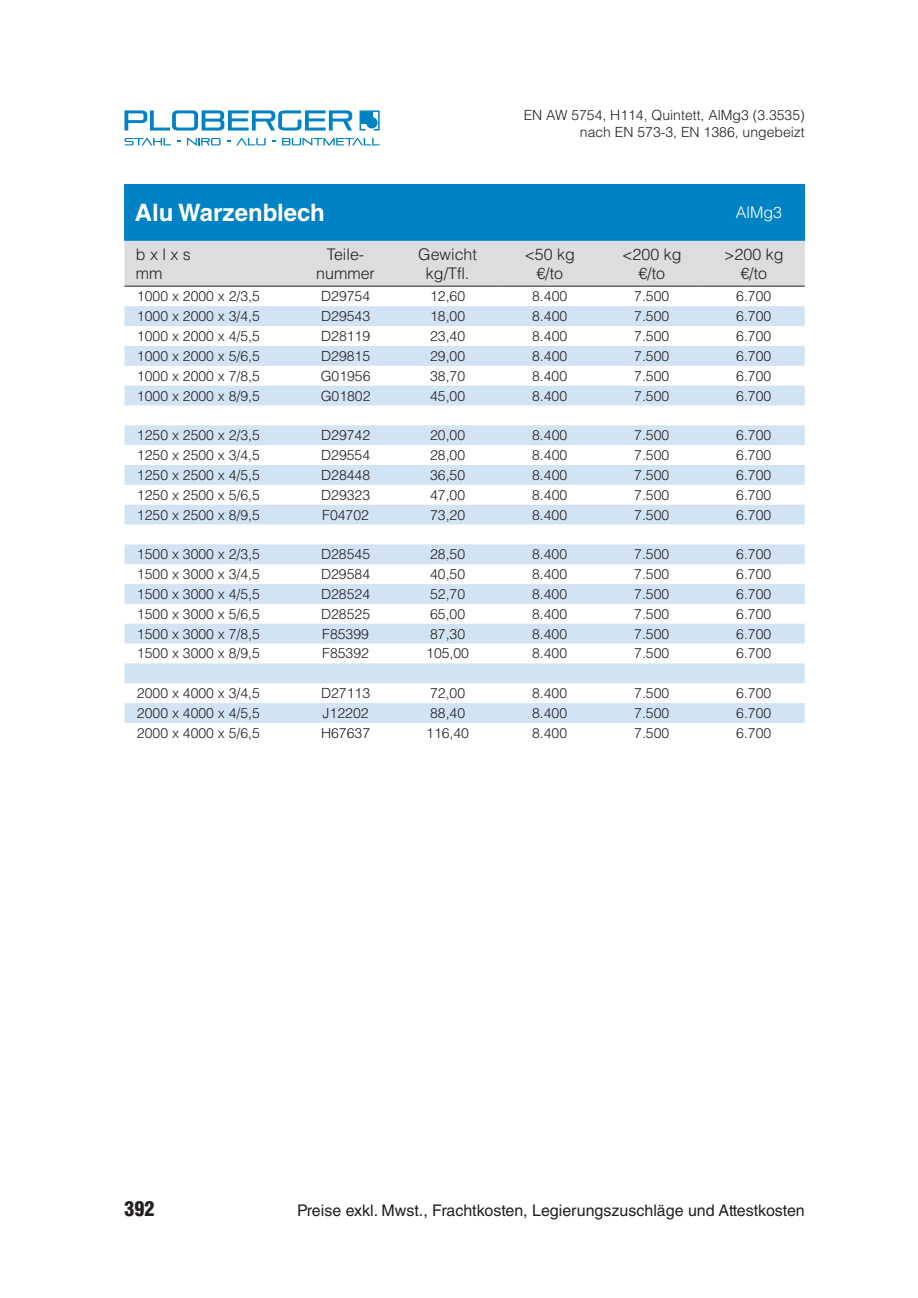
<style>
.page{position:relative;width:918px;height:1298px;background:#fff}
.page>*{position:absolute;margin:0;border:0;box-sizing:border-box;transform-origin:0 0}
.t1{font:700 24px "Helvetica LT Pro";color:#fff}
.t2{font:900 condensed 20px "Helvetica LT Std";color:#231f20}
.t3{font:16px "Helvetica LT Std";color:#231f20}
.t4{font:300 16px/19.2px "Helvetica LT Pro";color:#231f20;text-align:center}
.t5{font:300 16px "Helvetica LT Pro";color:#fff}
.t6{font:300 14px/16.8px "Helvetica LT Pro";color:#231f20;text-align:right}
</style>
<div class="page">
<svg style="left:125px;top:110px;width:227px;height:21px"></svg>
<svg style="left:360px;top:110px;width:20px;height:21px"></svg>
<div style="left:362px;top:112px;width:11px;height:12px;background:#0082c5"></div>
<div style="left:366px;top:117px;width:12px;height:11px;background:#0082c5;border-radius:50%"></div>
<svg style="left:125px;top:138px;width:46px;height:7px"></svg>
<svg style="left:187px;top:138px;width:34px;height:7px"></svg>
<svg style="left:227px;top:138px;width:39px;height:7px"></svg>
<svg style="left:282px;top:138px;width:98px;height:7px"></svg>
<div style="left:125px;top:184px;width:680px;height:57px;background:#0082c5"></div>
<div style="left:125px;top:241px;width:680px;height:45px;background:#dcdddf"></div>
<svg style="left:125px;top:306px;width:680px;height:417px;fill:#d4e5f4"></svg>
<hr style="left:125px;top:286px;width:374px;height:1px;background:#231f20">
<hr style="left:499px;top:286px;width:204px;height:1px;background:#231f20">
<hr style="left:703px;top:286px;width:102px;height:1px;background:#231f20">
<p class="t6" style="left:524px;top:108px;width:283px">EN AW 5754, H114, Quintett, AlMg3 (3.3535) nach EN 573-3, EN 1386, ungebeizt</p>
<h1 class="t1" style="left:135px;top:204px;width:192px">Alu Warzenblech</h1>
<p class="t5" style="left:736px;top:206px;width:48px">AlMg3</p>
<p class="t4" style="left:136px;top:245px;width:57px;text-align:left">b x l x s mm</p>
<p class="t4" style="left:316px;top:245px;width:60px">Teile&shy;nummer</p>
<p class="t4" style="left:418px;top:245px;width:60px">Gewicht kg/Tfl.</p>
<p class="t4" style="left:524px;top:245px;width:52px">&lt;50 kg €/to</p>
<p class="t4" style="left:622px;top:245px;width:61px">&lt;200 kg €/to</p>
<p class="t4" style="left:724px;top:245px;width:61px">&gt;200 kg €/to</p>
<p class="t6" style="left:137px;top:289px;width:124px">1000 x 2000 x 2/3,5</p>
<p class="t6" style="left:321px;top:289px;width:51px">D29754</p>
<p class="t6" style="left:430px;top:289px;width:37px">12,60</p>
<p class="t6" style="left:532px;top:289px;width:37px">8.400</p>
<p class="t6" style="left:634px;top:289px;width:37px">7.500</p>
<p class="t6" style="left:736px;top:289px;width:37px">6.700</p>
<p class="t6" style="left:137px;top:309px;width:124px">1000 x 2000 x 3/4,5</p>
<p class="t6" style="left:321px;top:309px;width:51px">D29543</p>
<p class="t6" style="left:430px;top:309px;width:37px">18,00</p>
<p class="t6" style="left:532px;top:309px;width:37px">8.400</p>
<p class="t6" style="left:634px;top:309px;width:37px">7.500</p>
<p class="t6" style="left:736px;top:309px;width:37px">6.700</p>
<p class="t6" style="left:137px;top:328px;width:124px">1000 x 2000 x 4/5,5</p>
<p class="t6" style="left:321px;top:328px;width:51px">D28119</p>
<p class="t6" style="left:430px;top:328px;width:37px">23,40</p>
<p class="t6" style="left:532px;top:328px;width:37px">8.400</p>
<p class="t6" style="left:634px;top:328px;width:37px">7.500</p>
<p class="t6" style="left:736px;top:328px;width:37px">6.700</p>
<p class="t6" style="left:137px;top:348px;width:124px">1000 x 2000 x 5/6,5</p>
<p class="t6" style="left:321px;top:348px;width:51px">D29815</p>
<p class="t6" style="left:430px;top:348px;width:37px">29,00</p>
<p class="t6" style="left:532px;top:348px;width:37px">8.400</p>
<p class="t6" style="left:634px;top:348px;width:37px">7.500</p>
<p class="t6" style="left:736px;top:348px;width:37px">6.700</p>
<p class="t6" style="left:137px;top:368px;width:124px">1000 x 2000 x 7/8,5</p>
<p class="t6" style="left:321px;top:368px;width:51px">G01956</p>
<p class="t6" style="left:430px;top:368px;width:37px">38,70</p>
<p class="t6" style="left:532px;top:368px;width:37px">8.400</p>
<p class="t6" style="left:634px;top:368px;width:37px">7.500</p>
<p class="t6" style="left:736px;top:368px;width:37px">6.700</p>
<p class="t6" style="left:137px;top:388px;width:124px">1000 x 2000 x 8/9,5</p>
<p class="t6" style="left:321px;top:388px;width:51px">G01802</p>
<p class="t6" style="left:430px;top:388px;width:37px">45,00</p>
<p class="t6" style="left:532px;top:388px;width:37px">8.400</p>
<p class="t6" style="left:634px;top:388px;width:37px">7.500</p>
<p class="t6" style="left:736px;top:388px;width:37px">6.700</p>
<p class="t6" style="left:137px;top:428px;width:124px">1250 x 2500 x 2/3,5</p>
<p class="t6" style="left:321px;top:428px;width:51px">D29742</p>
<p class="t6" style="left:430px;top:428px;width:37px">20,00</p>
<p class="t6" style="left:532px;top:428px;width:37px">8.400</p>
<p class="t6" style="left:634px;top:428px;width:37px">7.500</p>
<p class="t6" style="left:736px;top:428px;width:37px">6.700</p>
<p class="t6" style="left:137px;top:448px;width:124px">1250 x 2500 x 3/4,5</p>
<p class="t6" style="left:321px;top:448px;width:51px">D29554</p>
<p class="t6" style="left:430px;top:448px;width:37px">28,00</p>
<p class="t6" style="left:532px;top:448px;width:37px">8.400</p>
<p class="t6" style="left:634px;top:448px;width:37px">7.500</p>
<p class="t6" style="left:736px;top:448px;width:37px">6.700</p>
<p class="t6" style="left:137px;top:467px;width:124px">1250 x 2500 x 4/5,5</p>
<p class="t6" style="left:321px;top:467px;width:51px">D28448</p>
<p class="t6" style="left:430px;top:467px;width:37px">36,50</p>
<p class="t6" style="left:532px;top:467px;width:37px">8.400</p>
<p class="t6" style="left:634px;top:467px;width:37px">7.500</p>
<p class="t6" style="left:736px;top:467px;width:37px">6.700</p>
<p class="t6" style="left:137px;top:487px;width:124px">1250 x 2500 x 5/6,5</p>
<p class="t6" style="left:321px;top:487px;width:51px">D29323</p>
<p class="t6" style="left:430px;top:487px;width:37px">47,00</p>
<p class="t6" style="left:532px;top:487px;width:37px">8.400</p>
<p class="t6" style="left:634px;top:487px;width:37px">7.500</p>
<p class="t6" style="left:736px;top:487px;width:37px">6.700</p>
<p class="t6" style="left:137px;top:507px;width:124px">1250 x 2500 x 8/9,5</p>
<p class="t6" style="left:322px;top:507px;width:48px">F04702</p>
<p class="t6" style="left:430px;top:507px;width:37px">73,20</p>
<p class="t6" style="left:532px;top:507px;width:37px">8.400</p>
<p class="t6" style="left:634px;top:507px;width:37px">7.500</p>
<p class="t6" style="left:736px;top:507px;width:37px">6.700</p>
<p class="t6" style="left:137px;top:547px;width:124px">1500 x 3000 x 2/3,5</p>
<p class="t6" style="left:321px;top:547px;width:51px">D28545</p>
<p class="t6" style="left:430px;top:547px;width:37px">28,50</p>
<p class="t6" style="left:532px;top:547px;width:37px">8.400</p>
<p class="t6" style="left:634px;top:547px;width:37px">7.500</p>
<p class="t6" style="left:736px;top:547px;width:37px">6.700</p>
<p class="t6" style="left:137px;top:567px;width:124px">1500 x 3000 x 3/4,5</p>
<p class="t6" style="left:321px;top:567px;width:51px">D29584</p>
<p class="t6" style="left:430px;top:567px;width:37px">40,50</p>
<p class="t6" style="left:532px;top:567px;width:37px">8.400</p>
<p class="t6" style="left:634px;top:567px;width:37px">7.500</p>
<p class="t6" style="left:736px;top:567px;width:37px">6.700</p>
<p class="t6" style="left:137px;top:586px;width:124px">1500 x 3000 x 4/5,5</p>
<p class="t6" style="left:321px;top:586px;width:51px">D28524</p>
<p class="t6" style="left:430px;top:586px;width:37px">52,70</p>
<p class="t6" style="left:532px;top:586px;width:37px">8.400</p>
<p class="t6" style="left:634px;top:586px;width:37px">7.500</p>
<p class="t6" style="left:736px;top:586px;width:37px">6.700</p>
<p class="t6" style="left:137px;top:606px;width:124px">1500 x 3000 x 5/6,5</p>
<p class="t6" style="left:321px;top:606px;width:51px">D28525</p>
<p class="t6" style="left:430px;top:606px;width:37px">65,00</p>
<p class="t6" style="left:532px;top:606px;width:37px">8.400</p>
<p class="t6" style="left:634px;top:606px;width:37px">7.500</p>
<p class="t6" style="left:736px;top:606px;width:37px">6.700</p>
<p class="t6" style="left:137px;top:626px;width:124px">1500 x 3000 x 7/8,5</p>
<p class="t6" style="left:322px;top:626px;width:48px">F85399</p>
<p class="t6" style="left:430px;top:626px;width:37px">87,30</p>
<p class="t6" style="left:532px;top:626px;width:37px">8.400</p>
<p class="t6" style="left:634px;top:626px;width:37px">7.500</p>
<p class="t6" style="left:736px;top:626px;width:37px">6.700</p>
<p class="t6" style="left:137px;top:646px;width:124px">1500 x 3000 x 8/9,5</p>
<p class="t6" style="left:322px;top:646px;width:48px">F85392</p>
<p class="t6" style="left:426px;top:646px;width:44px">105,00</p>
<p class="t6" style="left:532px;top:646px;width:37px">8.400</p>
<p class="t6" style="left:634px;top:646px;width:37px">7.500</p>
<p class="t6" style="left:736px;top:646px;width:37px">6.700</p>
<p class="t6" style="left:137px;top:686px;width:124px">2000 x 4000 x 3/4,5</p>
<p class="t6" style="left:321px;top:686px;width:51px">D27113</p>
<p class="t6" style="left:430px;top:686px;width:37px">72,00</p>
<p class="t6" style="left:532px;top:686px;width:37px">8.400</p>
<p class="t6" style="left:634px;top:686px;width:37px">7.500</p>
<p class="t6" style="left:736px;top:686px;width:37px">6.700</p>
<p class="t6" style="left:137px;top:705px;width:124px">2000 x 4000 x 4/5,5</p>
<p class="t6" style="left:323px;top:705px;width:47px">J12202</p>
<p class="t6" style="left:430px;top:705px;width:37px">88,40</p>
<p class="t6" style="left:532px;top:705px;width:37px">8.400</p>
<p class="t6" style="left:634px;top:705px;width:37px">7.500</p>
<p class="t6" style="left:736px;top:705px;width:37px">6.700</p>
<p class="t6" style="left:137px;top:725px;width:124px">2000 x 4000 x 5/6,5</p>
<p class="t6" style="left:321px;top:725px;width:51px">H67637</p>
<p class="t6" style="left:426px;top:725px;width:44px">116,40</p>
<p class="t6" style="left:532px;top:725px;width:37px">8.400</p>
<p class="t6" style="left:634px;top:725px;width:37px">7.500</p>
<p class="t6" style="left:736px;top:725px;width:37px">6.700</p>
<h2 class="t2" style="left:125px;top:1197px;width:31px">392</h2>
<p class="t3" style="left:297px;top:1204px;width:509px">Preise exkl. Mwst., Frachtkosten, Legierungszuschläge und Attestkosten</p>
</div>
